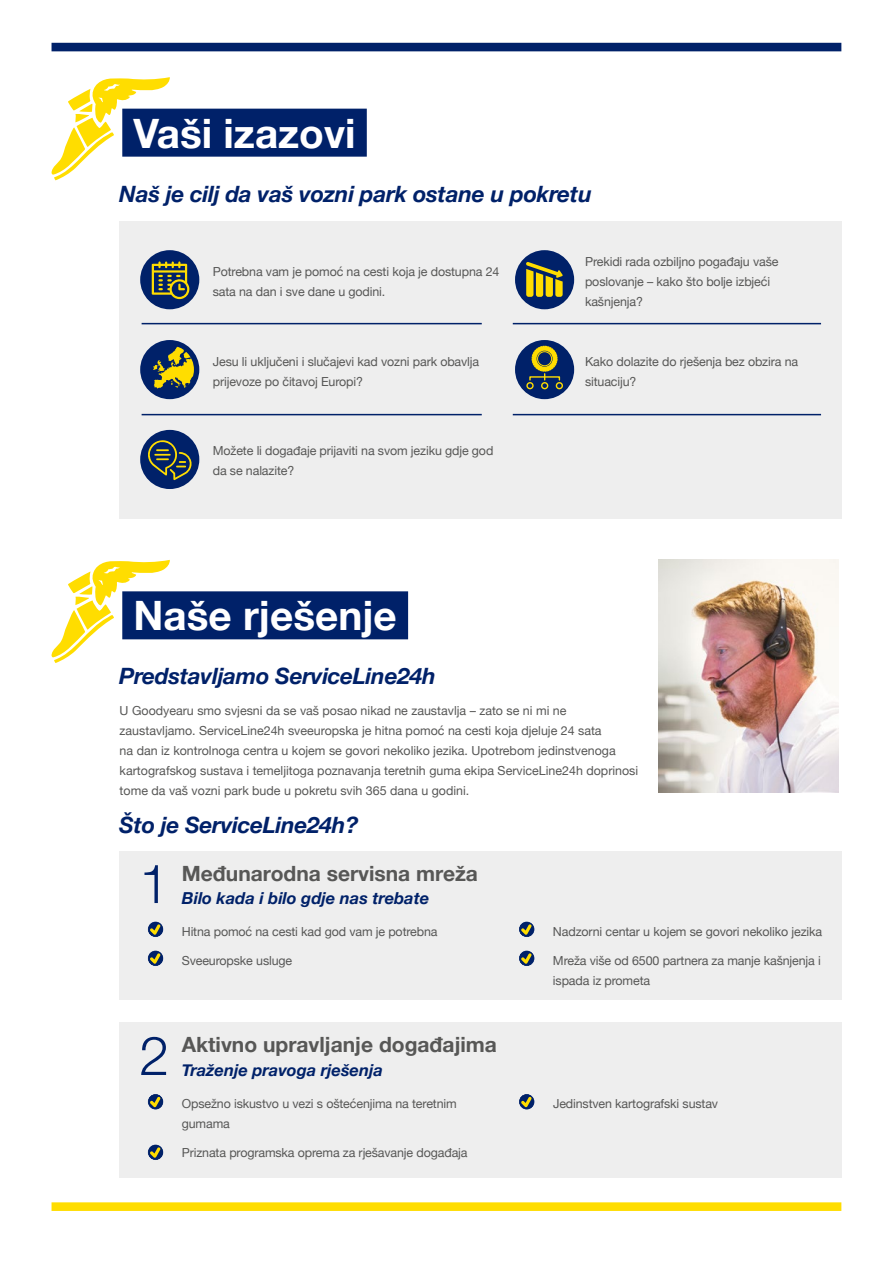
<style>
.page{position:relative;width:893px;height:1263px;background:#fff}
.page>*{position:absolute;margin:0;border:0;box-sizing:border-box;transform-origin:0 0}
.t1{font:300 54px "Helvetica Neue LT Pro";color:#002169}
.t2{font:700 40.5px "Helvetica Neue";color:#fff}
.t3{font:italic 700 22.5px "Helvetica Neue";letter-spacing:-.01em;color:#002169}
.t4{font:700 21px "Helvetica Neue";color:#575756}
.t5{font:italic 700 16.5px "Helvetica Neue";color:#002169}
.t6{font:12.45px/20px "Helvetica Neue";letter-spacing:-.01em;color:#575756}
</style>
<div class="page">
<div style="left:119px;top:1023px;width:722px;height:155px;background:#eee"></div>
<div style="left:119px;top:851px;width:722px;height:149px;background:#eee"></div>
<div style="left:119px;top:221px;width:722px;height:297px;background:#eee"></div>
<div style="left:141px;top:251px;width:57px;height:57px;background:#002169;border-radius:50%"></div>
<div style="left:140px;top:250px;width:59px;height:59px;border:2px solid #002169;border-radius:50%"></div>
<svg style="left:152px;top:261px;width:37px;height:38px"></svg>
<div style="left:516px;top:251px;width:57px;height:57px;background:#002169;border-radius:50%"></div>
<div style="left:515px;top:250px;width:59px;height:59px;border:2px solid #002169;border-radius:50%"></div>
<svg style="left:526px;top:262px;width:37px;height:35px"></svg>
<div style="left:141px;top:341px;width:57px;height:57px;background:#002169;border-radius:50%"></div>
<div style="left:140px;top:340px;width:59px;height:59px;border:2px solid #002169;border-radius:50%"></div>
<svg style="left:153px;top:345px;width:41px;height:45px"></svg>
<div style="left:516px;top:341px;width:57px;height:57px;background:#002169;border-radius:50%"></div>
<div style="left:515px;top:340px;width:59px;height:59px;border:2px solid #002169;border-radius:50%"></div>
<svg style="left:532px;top:346px;width:26px;height:34px"></svg>
<div style="left:526px;top:382px;width:8px;height:7px;border:1px solid #fd0;border-radius:50%"></div>
<div style="left:541px;top:382px;width:7px;height:7px;border:1px solid #fd0;border-radius:50%"></div>
<div style="left:556px;top:382px;width:7px;height:7px;border:1px solid #fd0;border-radius:50%"></div>
<div style="left:141px;top:431px;width:57px;height:57px;background:#002169;border-radius:50%"></div>
<div style="left:140px;top:430px;width:59px;height:59px;border:2px solid #002169;border-radius:50%"></div>
<svg style="left:148px;top:440px;width:43px;height:40px"></svg>
<hr style="left:142px;top:323px;width:340px;height:1px;background:#002169">
<hr style="left:513px;top:323px;width:308px;height:1px;background:#002169">
<hr style="left:142px;top:414px;width:340px;height:1px;background:#002169">
<hr style="left:513px;top:414px;width:308px;height:1px;background:#002169">
<svg style="left:148px;top:922px;width:15px;height:15px"></svg>
<div style="left:148px;top:921px;width:15px;height:16px;border:1px solid #002169;border-radius:50%"></div>
<svg style="left:150px;top:924px;width:10px;height:11px"></svg>
<svg style="left:148px;top:951px;width:15px;height:15px"></svg>
<div style="left:148px;top:950px;width:15px;height:16px;border:1px solid #002169;border-radius:50%"></div>
<svg style="left:150px;top:953px;width:10px;height:11px"></svg>
<svg style="left:148px;top:1094px;width:15px;height:15px"></svg>
<div style="left:148px;top:1094px;width:15px;height:15px;border:1px solid #002169;border-radius:50%"></div>
<svg style="left:150px;top:1097px;width:10px;height:10px"></svg>
<svg style="left:148px;top:1145px;width:15px;height:15px"></svg>
<div style="left:148px;top:1144px;width:15px;height:16px;border:1px solid #002169;border-radius:50%"></div>
<svg style="left:150px;top:1147px;width:10px;height:11px"></svg>
<div style="left:519px;top:922px;width:15px;height:15px;background:#002169;border-radius:50%"></div>
<div style="left:519px;top:921px;width:15px;height:16px;border:1px solid #002169;border-radius:50%"></div>
<svg style="left:521px;top:924px;width:11px;height:11px"></svg>
<div style="left:519px;top:951px;width:15px;height:15px;background:#002169;border-radius:50%"></div>
<div style="left:519px;top:950px;width:15px;height:16px;border:1px solid #002169;border-radius:50%"></div>
<svg style="left:521px;top:953px;width:11px;height:11px"></svg>
<div style="left:519px;top:1094px;width:15px;height:15px;border:1px solid #002169;border-radius:50%"></div>
<svg style="left:521px;top:1097px;width:11px;height:10px"></svg>
<svg style="left:52px;top:560px;width:118px;height:103px"></svg>
<svg style="left:52px;top:77px;width:118px;height:103px"></svg>
<div style="left:122px;top:591px;width:286px;height:48px;background:#002169"></div>
<div style="left:52px;top:1202px;width:789px;height:9px;background:#fd0"></div>
<div style="left:52px;top:43px;width:789px;height:8px;background:#002169"></div>
<img style="left:659px;top:559px;width:180px;height:233px">
<div style="left:122px;top:109px;width:245px;height:48px;background:#002169"></div>
<h2 class="t2" style="left:134px;top:101px;width:223px">Vaši izazovi</h2>
<h3 class="t3" style="left:119px;top:176px;width:474px">Naš je cilj da vaš vozni park ostane u pokretu</h3>
<p class="t6" style="left:213px;top:262px;width:288px">Potrebna vam je pomoć na cesti koja je dostupna 24 sata na dan i sve dane u godini.</p>
<p class="t6" style="left:213px;top:352px;width:268px">Jesu li uključeni i slučajevi kad vozni park obavlja prijevoze po čitavoj Europi?</p>
<p class="t6" style="left:213px;top:442px;width:282px">Možete li događaje prijaviti na svom jeziku gdje god da se nalazite?</p>
<h2 class="t2" style="left:134px;top:584px;width:265px">Naše rješenje</h2>
<h3 class="t3" style="left:119px;top:659px;width:318px">Predstavljamo ServiceLine24h</h3>
<p class="t6" style="left:585px;top:252px;width:195px">Prekidi rada ozbiljno pogađaju vaše poslovanje – kako što bolje izbjeći kašnjenja?</p>
<p class="t6" style="left:585px;top:352px;width:215px">Kako dolazite do rješenja bez obzira na situaciju?</p>
<p class="t6" style="left:120px;top:702px;width:520px">U Goodyearu smo svjesni da se vaš posao nikad ne zaustavlja – zato se ni mi ne zaustavljamo. ServiceLine24h sveeuropska je hitna pomoć na cesti koja djeluje 24 sata<br>na dan iz kontrolnoga centra u kojem se govori nekoliko jezika. Upotrebom jedinstvenoga kartografskog sustava i temeljitoga poznavanja teretnih guma ekipa ServiceLine24h doprinosi tome da vaš vozni park bude u pokretu svih 365 dana u godini.</p>
<h3 class="t3" style="left:119px;top:807px;width:241px">Što je ServiceLine24h?</h3>
<h3 class="t4" style="left:182px;top:857px;width:298px">Međunarodna servisna mreža</h3>
<h1 class="t1" style="left:139px;top:851px;width:32px">1</h1>
<h3 class="t5" style="left:182px;top:885px;width:249px">Bilo kada i bilo gdje nas trebate</h3>
<p class="t6" style="left:182px;top:922px;width:257px">Hitna pomoć na cesti kad god vam je potrebna</p>
<p class="t6" style="left:182px;top:951px;width:112px">Sveeuropske usluge</p>
<h1 class="t1" style="left:139px;top:1023px;width:32px">2</h1>
<h3 class="t4" style="left:182px;top:1028px;width:317px">Aktivno upravljanje događajima</h3>
<h3 class="t5" style="left:182px;top:1057px;width:203px">Traženje pravoga rješenja</h3>
<p class="t6" style="left:182px;top:1094px;width:276px">Opsežno iskustvo u vezi s oštećenjima na teretnim gumama</p>
<p class="t6" style="left:182px;top:1143px;width:287px">Priznata programska oprema za rješavanje događaja</p>
<p class="t6" style="left:553px;top:922px;width:271px">Nadzorni centar u kojem se govori nekoliko jezika</p>
<p class="t6" style="left:553px;top:951px;width:269px">Mreža više od 6500 partnera za manje kašnjenja i ispada iz prometa</p>
<p class="t6" style="left:553px;top:1094px;width:167px">Jedinstven kartografski sustav</p>
</div>
